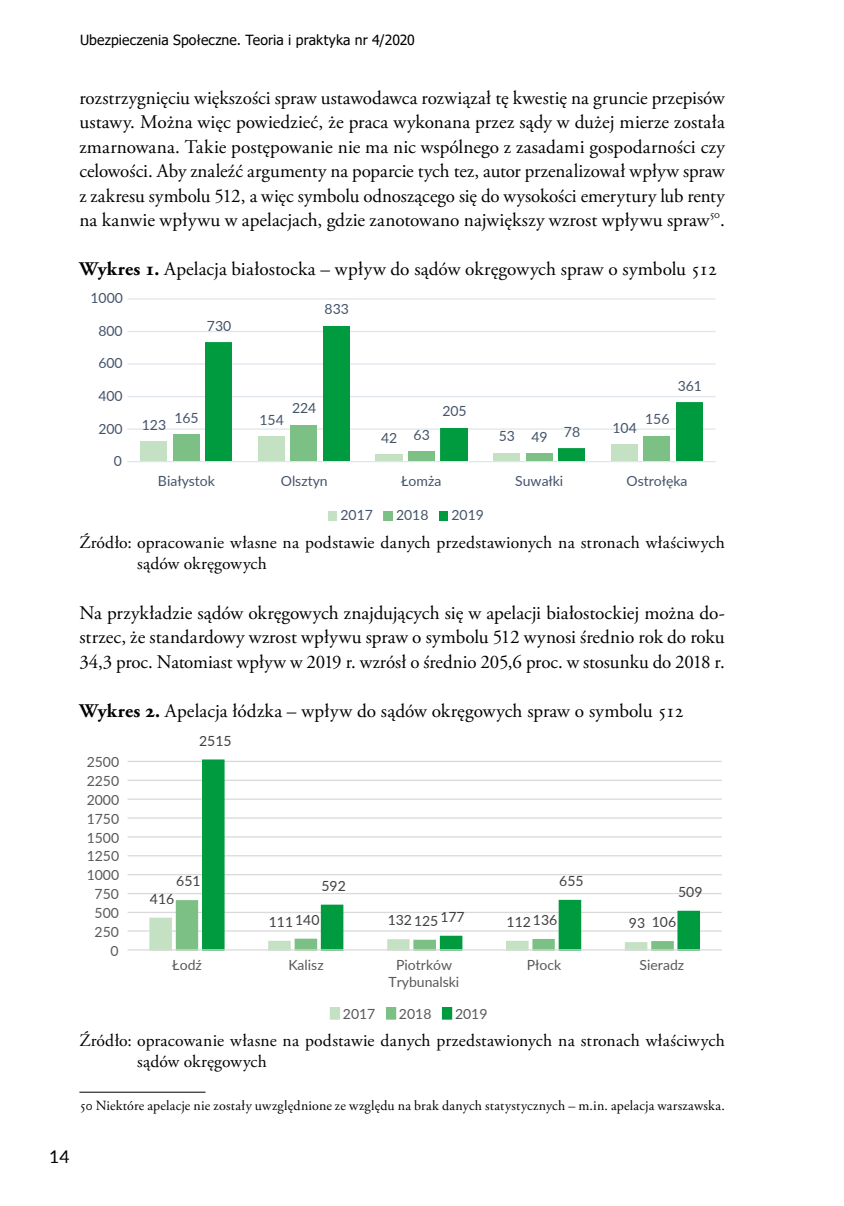
<style>
.page{position:relative;width:844px;height:1206px;background:#fff}
.page>*{position:absolute;margin:0;border:0;box-sizing:border-box;transform-origin:0 0}
._11_14_tekst_bez_wci{font:19.25px/24.5px "Adobe Garamond Pro";color:#000;text-align:justify}
.tabele_tytuł{font:19.25px "Adobe Garamond Pro";letter-spacing:.005em;color:#000}
.źrodlo_pod_wykresem{font:17.5px/21px "Adobe Garamond Pro";letter-spacing:.01em;color:#000}
.t1{font:17.5px "Lato";color:#000}
.t2{font:14px "Lato";color:#44546a}
.przypis{font:14px "Adobe Garamond Pro";letter-spacing:.015em;color:#000}
.t3{font:14px/16.6px "Lato";color:#595959;text-align:center}
.t4{font:14px "Tahoma";letter-spacing:.01em;color:#000}
.t5{font:14px "Lato";color:#404040}
.t6{font:11.2px "Adobe Garamond Pro";color:#000}
.s1{font-weight:700}
</style>
<div class="page">
<hr style="left:79px;top:1091px;width:126px;height:1px;background:#000">
<hr style="left:127px;top:428px;width:588px;height:2px;background:#e0e5eb">
<hr style="left:127px;top:396px;width:588px;height:1px;background:#e0e5eb">
<hr style="left:127px;top:363px;width:588px;height:1px;background:#e0e5eb">
<hr style="left:127px;top:331px;width:588px;height:1px;background:#e0e5eb">
<hr style="left:127px;top:298px;width:588px;height:1px;background:#e0e5eb">
<div style="left:140px;top:441px;width:27px;height:20px;background:#c5e1c4"></div>
<div style="left:258px;top:436px;width:26px;height:25px;background:#c5e1c4"></div>
<div style="left:375px;top:455px;width:27px;height:6px;border:2px solid #c5e1c4"></div>
<div style="left:493px;top:453px;width:26px;height:8px;background:#c5e1c4"></div>
<div style="left:611px;top:445px;width:26px;height:16px;background:#c5e1c4"></div>
<div style="left:173px;top:435px;width:26px;height:26px;background:#7cc085"></div>
<div style="left:290px;top:425px;width:27px;height:36px;background:#7cc085"></div>
<div style="left:408px;top:451px;width:26px;height:10px;background:#7cc085"></div>
<div style="left:526px;top:453px;width:26px;height:8px;background:#7cc085"></div>
<div style="left:643px;top:436px;width:26px;height:25px;background:#7cc085"></div>
<div style="left:205px;top:343px;width:27px;height:118px;background:#009b3e"></div>
<div style="left:323px;top:326px;width:26px;height:135px;background:#009b3e"></div>
<div style="left:441px;top:428px;width:26px;height:33px;background:#009b3e"></div>
<div style="left:558px;top:449px;width:26px;height:12px;background:#009b3e"></div>
<div style="left:676px;top:403px;width:26px;height:58px;background:#009b3e"></div>
<hr style="left:127px;top:461px;width:588px;height:1px;background:#e0e5eb">
<div style="left:328px;top:511px;width:9px;height:9px;background:#c5e1c4"></div>
<div style="left:384px;top:511px;width:8px;height:9px;background:#7cc085"></div>
<div style="left:439px;top:511px;width:9px;height:9px;background:#009b3e"></div>
<hr style="left:127px;top:930px;width:594px;height:1px;background:#d9d9d9">
<hr style="left:127px;top:911px;width:594px;height:2px;background:#d9d9d9">
<hr style="left:127px;top:893px;width:594px;height:1px;background:#d9d9d9">
<hr style="left:127px;top:874px;width:594px;height:1px;background:#d9d9d9">
<hr style="left:127px;top:855px;width:594px;height:1px;background:#d9d9d9">
<hr style="left:127px;top:836px;width:594px;height:1px;background:#d9d9d9">
<hr style="left:127px;top:817px;width:594px;height:1px;background:#d9d9d9">
<hr style="left:127px;top:798px;width:594px;height:1px;background:#d9d9d9">
<hr style="left:127px;top:779px;width:594px;height:2px;background:#d9d9d9">
<hr style="left:127px;top:760px;width:594px;height:2px;background:#d9d9d9">
<svg style="left:148px;top:900px;width:53px;height:51px"></svg>
<svg style="left:201px;top:759px;width:499px;height:192px"></svg>
<hr style="left:127px;top:949px;width:594px;height:1px;background:#d9d9d9">
<div style="left:330px;top:1007px;width:9px;height:11px;background:#c5e1c4"></div>
<div style="left:330px;top:1007px;width:10px;height:12px;border:2px solid #c5e1c4"></div>
<div style="left:387px;top:1007px;width:8px;height:11px;background:#7cc085"></div>
<div style="left:386px;top:1007px;width:10px;height:12px;border:2px solid #7cc085"></div>
<div style="left:442px;top:1007px;width:9px;height:11px;background:#009b3e"></div>
<div style="left:442px;top:1007px;width:10px;height:12px;border:2px solid #009b3e"></div>
<p class="t4" style="left:80px;top:30px;width:336px">Ubezpieczenia Społeczne. Teoria i praktyka nr 4/2020</p>
<p class="_11_14_tekst_bez_wci" style="left:79px;top:86px;width:646px">rozstrzygnięciu większości spraw ustawodawca rozwiązał tę kwestię na gruncie przepisów ustawy. Można więc powiedzieć, że praca wykonana przez sądy w dużej mierze została zmarnowana. Takie postępowanie nie ma nic wspólnego z zasadami gospodarności czy celowości. Aby znaleźć argumenty na poparcie tych tez, autor przenalizował wpływ spraw z zakresu symbolu 512, a więc symbolu odnoszącego się do wysokości emerytury lub renty na kanwie wpływu w apelacjach, gdzie zanotowano największy wzrost wpływu spraw</p>
<p class="t6" style="left:710px;top:207px;width:11px">50</p>
<p class="_11_14_tekst_bez_wci" style="left:719px;top:209px;width:6px">.</p>
<p class="tabele_tytuł" style="left:79px;top:258px;width:639px"><span class="s1">Wykres 1.</span> Apelacja białostocka – wpływ do sądów okręgowych spraw o symbolu 512</p>
<p class="t2" style="left:90px;top:288px;width:34px">1000</p>
<p class="t2" style="left:98px;top:321px;width:26px">800</p>
<p class="t2" style="left:98px;top:353px;width:26px">600</p>
<p class="t2" style="left:98px;top:386px;width:26px">400</p>
<p class="t2" style="left:98px;top:418px;width:26px">200</p>
<p class="t2" style="left:114px;top:451px;width:10px">0</p>
<p class="t2" style="left:207px;top:316px;width:26px">730</p>
<p class="t2" style="left:324px;top:299px;width:26px">833</p>
<p class="t2" style="left:174px;top:408px;width:26px">165</p>
<p class="t2" style="left:142px;top:414px;width:26px">123</p>
<p class="t2" style="left:259px;top:409px;width:26px">154</p>
<p class="t2" style="left:292px;top:398px;width:26px">224</p>
<p class="t2" style="left:442px;top:401px;width:26px">205</p>
<p class="t2" style="left:413px;top:424px;width:18px">63</p>
<p class="t2" style="left:531px;top:426px;width:18px">49</p>
<p class="t2" style="left:381px;top:428px;width:18px">42</p>
<p class="t2" style="left:498px;top:426px;width:18px">53</p>
<p class="t2" style="left:563px;top:422px;width:18px">78</p>
<p class="t2" style="left:612px;top:418px;width:26px">104</p>
<p class="t2" style="left:645px;top:409px;width:26px">156</p>
<p class="t2" style="left:677px;top:376px;width:26px">361</p>
<p class="t2" style="left:158px;top:471px;width:58px">Białystok</p>
<p class="t2" style="left:281px;top:471px;width:48px">Olsztyn</p>
<p class="t2" style="left:401px;top:471px;width:42px">Łomża</p>
<p class="t2" style="left:515px;top:471px;width:50px">Suwałki</p>
<p class="t2" style="left:626px;top:471px;width:63px">Ostrołęka</p>
<p class="t2" style="left:340px;top:505px;width:34px">2017</p>
<p class="t2" style="left:396px;top:505px;width:34px">2018</p>
<p class="t2" style="left:451px;top:505px;width:34px">2019</p>
<p class="źrodlo_pod_wykresem" style="left:137px;top:532px;width:589px;text-indent:-58px">Źródło: opracowanie własne na podstawie danych przedstawionych na stronach właściwych sądów okręgowych</p>
<p class="_11_14_tekst_bez_wci" style="left:79px;top:601px;width:646px">Na przykładzie sądów okręgowych znajdujących się w apelacji białostockiej można do&shy;strzec, że standardowy wzrost wpływu spraw o symbolu 512 wynosi średnio rok do roku 34,3 proc. Natomiast wpływ w 2019 r. wzrósł o średnio 205,6 proc. w stosunku do 2018 r.</p>
<p class="tabele_tytuł" style="left:79px;top:699px;width:605px"><span class="s1">Wykres 2.</span> Apelacja łódzka – wpływ do sądów okręgowych spraw o symbolu 512</p>
<p class="t3" style="left:87px;top:753px;width:34px">2500</p>
<p class="t3" style="left:87px;top:772px;width:34px">2250</p>
<p class="t3" style="left:87px;top:791px;width:34px">2000</p>
<p class="t3" style="left:87px;top:809px;width:34px">1750</p>
<p class="t3" style="left:87px;top:828px;width:34px">1500</p>
<p class="t3" style="left:87px;top:847px;width:34px">1250</p>
<p class="t3" style="left:87px;top:866px;width:34px">1000</p>
<p class="t3" style="left:95px;top:885px;width:26px">750</p>
<p class="t3" style="left:95px;top:904px;width:26px">500</p>
<p class="t3" style="left:95px;top:922px;width:26px">250</p>
<p class="t3" style="left:110px;top:941px;width:10px">0</p>
<p class="t5" style="left:199px;top:730px;width:34px">2515</p>
<p class="t5" style="left:176px;top:871px;width:26px">651</p>
<p class="t5" style="left:150px;top:888px;width:26px">416</p>
<p class="t5" style="left:321px;top:875px;width:26px">592</p>
<p class="t5" style="left:559px;top:870px;width:26px">655</p>
<p class="t5" style="left:678px;top:881px;width:26px">509</p>
<p class="t5" style="left:440px;top:906px;width:26px">177</p>
<p class="t5" style="left:295px;top:909px;width:26px">140</p>
<p class="t5" style="left:532px;top:909px;width:26px">136</p>
<p class="t5" style="left:651px;top:912px;width:26px">106</p>
<p class="t5" style="left:269px;top:911px;width:26px">111</p>
<p class="t5" style="left:387px;top:910px;width:52px">132 125</p>
<p class="t5" style="left:506px;top:911px;width:26px">112</p>
<p class="t5" style="left:628px;top:913px;width:18px">93</p>
<p class="t3" style="left:172px;top:956px;width:31px">Łodź</p>
<p class="t3" style="left:288px;top:956px;width:37px">Kalisz</p>
<p class="t3" style="left:388px;top:956px;width:72px">Piotrków<br>Trybunalski</p>
<p class="t3" style="left:526px;top:956px;width:36px">Płock</p>
<p class="t3" style="left:639px;top:956px;width:46px">Sieradz</p>
<p class="t3" style="left:343px;top:1005px;width:34px">2017</p>
<p class="t3" style="left:399px;top:1005px;width:34px">2018</p>
<p class="t3" style="left:455px;top:1005px;width:34px">2019</p>
<p class="źrodlo_pod_wykresem" style="left:137px;top:1030px;width:589px;text-indent:-58px">Źródło: opracowanie własne na podstawie danych przedstawionych na stronach właściwych sądów okręgowych</p>
<p class="przypis" style="left:79px;top:1096px;width:646px">50 Niektóre apelacje nie zostały uwzględnione ze względu na brak danych statystycznych – m.in. apelacja warszawska.</p>
<p class="t1" style="left:49px;top:1143px;width:22px">14</p>
</div>
